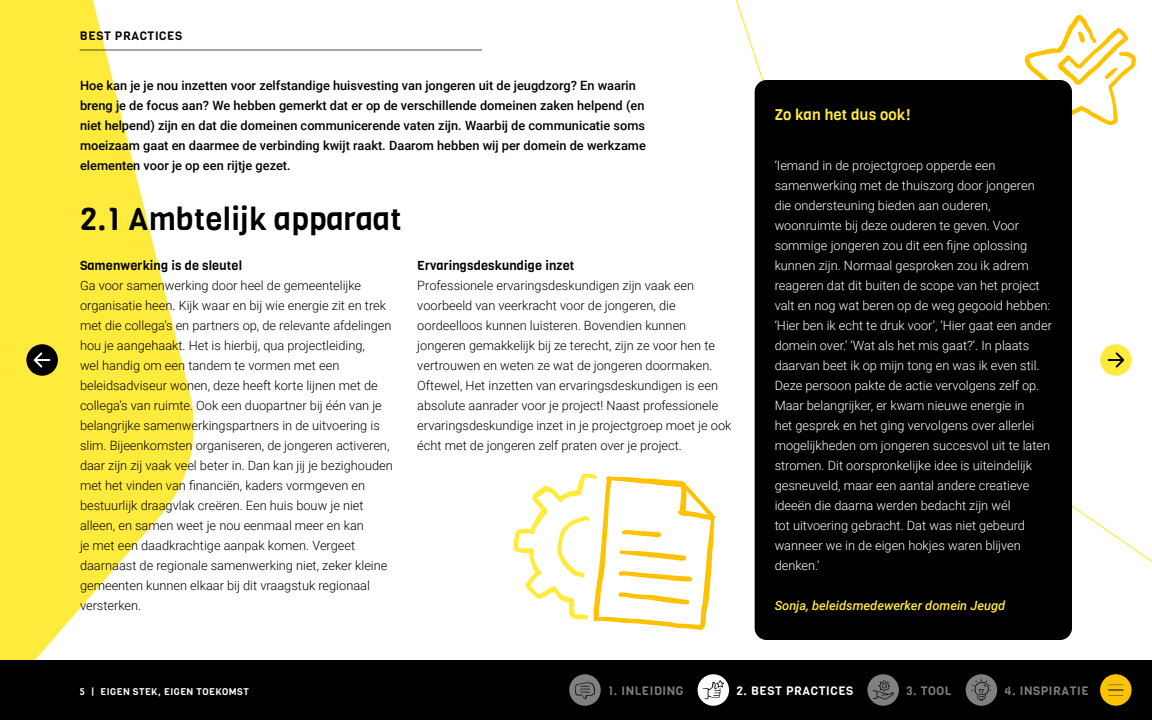
<style>
.page{position:relative;width:1152px;height:720px;background:#fff}
.page>*{position:absolute;margin:0;border:0;box-sizing:border-box;transform-origin:0 0}
.t1{font:31.2px "Viga";letter-spacing:.01em;color:#000}
.t2{font:15.2px "Viga";letter-spacing:.01em;color:#ffeb3b}
.t3{font:300 12.8px/20px "Roboto";color:#000}
.t4{font:300 12.8px/20px "Roboto";color:#fff}
.t5{font:500 12.8px/20px "Roboto";color:#000}
.t6{font:12.8px "Viga";letter-spacing:.01em;color:#000}
.t7{font:italic 500 12.8px "Roboto";color:#ffeb3b}
.t8{font:12px "Viga";letter-spacing:.05em;color:#808080}
.t9{font:12px "Viga";letter-spacing:.05em;color:#fff}
.t10{font:12px "Viga";letter-spacing:.05em;color:#000}
.t11{font:9.6px "Viga";letter-spacing:.05em;color:#fff}
</style>
<div class="page">
<svg style="left:0;top:0;width:200px;height:660px;fill:#ffeb3b"></svg>
<div style="left:26px;top:344px;width:32px;height:32px;background:#000;border-radius:50%"></div>
<svg style="left:33px;top:352px;width:16px;height:16px"></svg>
<div style="left:1100px;top:344px;width:32px;height:32px;background:#ffeb3b;border-radius:50%"></div>
<svg style="left:1109px;top:352px;width:16px;height:16px"></svg>
<hr style="left:80px;top:50px;width:402px;height:1px;background:#000">
<svg style="left:514px;top:474px;width:201px;height:156px"></svg>
<svg style="left:1025px;top:15px;width:111px;height:111px"></svg>
<div style="left:755px;top:80px;width:317px;height:560px;background:#000;border-radius:12px"></div>
<div style="left:0;top:660px;width:1152px;height:60px;background:#000"></div>
<div style="left:569px;top:674px;width:32px;height:32px;background:#808080;border-radius:50%"></div>
<svg style="left:575px;top:682px;width:20px;height:17px"></svg>
<div style="left:698px;top:674px;width:31px;height:32px;background:#fff;border-radius:50%"></div>
<svg style="left:703px;top:680px;width:21px;height:19px"></svg>
<div style="left:867px;top:674px;width:32px;height:32px;background:#808080;border-radius:50%"></div>
<svg style="left:873px;top:681px;width:21px;height:19px"></svg>
<div style="left:966px;top:674px;width:31px;height:32px;background:#808080;border-radius:50%"></div>
<svg style="left:972px;top:679px;width:19px;height:22px"></svg>
<div style="left:1100px;top:674px;width:32px;height:32px;background:#ffc200;border-radius:50%"></div>
<svg style="left:1108px;top:684px;width:16px;height:7px"></svg>
<hr style="left:1106px;top:694px;width:20px;height:2px;background:#000;opacity:.75">
<p class="t10" style="left:80px;top:28px;width:104px">BEST PRACTICES</p>
<p class="t5" style="left:80px;top:75px;width:567px">Hoe kan je je nou inzetten voor zelfstandige huisvesting van jongeren uit de jeugdzorg? En waarin breng je de focus aan? We hebben gemerkt dat er op de verschillende domeinen zaken helpend (en niet helpend) zijn en dat die domeinen communicerende vaten zijn. Waarbij de communicatie soms moeizaam gaat en daarmee de verbinding kwijt raakt. Daarom hebben wij per domein de werkzame elementen voor je op een rijtje gezet.</p>
<h1 class="t1" style="left:80px;top:198px;width:323px">2.1 Ambtelijk apparaat</h1>
<p class="t6" style="left:80px;top:257px;width:164px">Samenwerking is de sleutel</p>
<p class="t3" style="left:80px;top:275px;width:314px">Ga voor samenwerking door heel de gemeentelijke organisatie heen. Kijk waar en bij wie energie zit en trek met die collega’s en partners op, de relevante afdelingen hou je aangehaakt. Het is hierbij, qua projectleiding,<br>wel handig om een tandem te vormen met een beleidsadviseur wonen, deze heeft korte lijnen met de collega’s van ruimte. Ook een duopartner bij één van je belangrijke samenwerkingspartners in de uitvoering is slim. Bijeenkomsten organiseren, de jongeren activeren, daar zijn zij vaak veel beter in. Dan kan jij je bezighouden met het vinden van financiën, kaders vormgeven en bestuurlijk draagvlak creëren. Een huis bouw je niet alleen, en samen weet je nou eenmaal meer en kan<br>je met een daadkrachtige aanpak komen. Vergeet daarnaast de regionale samenwerking niet, zeker kleine gemeenten kunnen elkaar bij dit vraagstuk regionaal versterken.</p>
<p class="t6" style="left:417px;top:257px;width:159px">Ervaringsdeskundige inzet</p>
<p class="t3" style="left:417px;top:275px;width:316px">Professionele ervaringsdeskundigen zijn vaak een voorbeeld van veerkracht voor de jongeren, die oordeelloos kunnen luisteren. Bovendien kunnen jongeren gemakkelijk bij ze terecht, zijn ze voor hen te vertrouwen en weten ze wat de jongeren doormaken.<br>Oftewel, Het inzetten van ervaringsdeskundigen is een absolute aanrader voor je project! Naast professionele ervaringsdeskundige inzet in je projectgroep moet je ook écht met de jongeren zelf praten over je project.</p>
<p class="t2" style="left:775px;top:105px;width:138px">Zo kan het dus ook!</p>
<p class="t4" style="left:775px;top:155px;width:279px">‘Iemand in de projectgroep opperde een samenwerking met de thuiszorg door jongeren die ondersteuning bieden aan ouderen, woonruimte bij deze ouderen te geven. Voor sommige jongeren zou dit een fijne oplossing kunnen zijn. Normaal gesproken zou ik adrem reageren dat dit buiten de scope van het project valt en nog wat beren op de weg gegooid hebben: ‘Hier ben ik echt te druk voor’, ‘Hier gaat een ander domein over.’ ‘Wat als het mis gaat?’. In plaats daarvan beet ik op mijn tong en was ik even stil.<br>Deze persoon pakte de actie vervolgens zelf op.<br>Maar belangrijker, er kwam nieuwe energie in<br>het gesprek en het ging vervolgens over allerlei mogelijkheden om jongeren succesvol uit te laten stromen. Dit oorspronkelijke idee is uiteindelijk gesneuveld, maar een aantal andere creatieve ideeën die daarna werden bedacht zijn wél<br>tot uitvoering gebracht. Dat was niet gebeurd wanneer we in de eigen hokjes waren blijven denken.’</p>
<p class="t7" style="left:775px;top:596px;width:232px">Sonja, beleidsmedewerker domein Jeugd</p>
<p class="t11" style="left:80px;top:685px;width:170px">5 | EIGEN STEK, EIGEN TOEKOMST</p>
<p class="t8" style="left:608px;top:683px;width:77px">1. INLEIDING</p>
<p class="t9" style="left:736px;top:683px;width:118px">2. BEST PRACTICES</p>
<p class="t8" style="left:906px;top:683px;width:47px">3. TOOL</p>
<p class="t8" style="left:1005px;top:683px;width:86px">4. INSPIRATIE</p>
</div>
